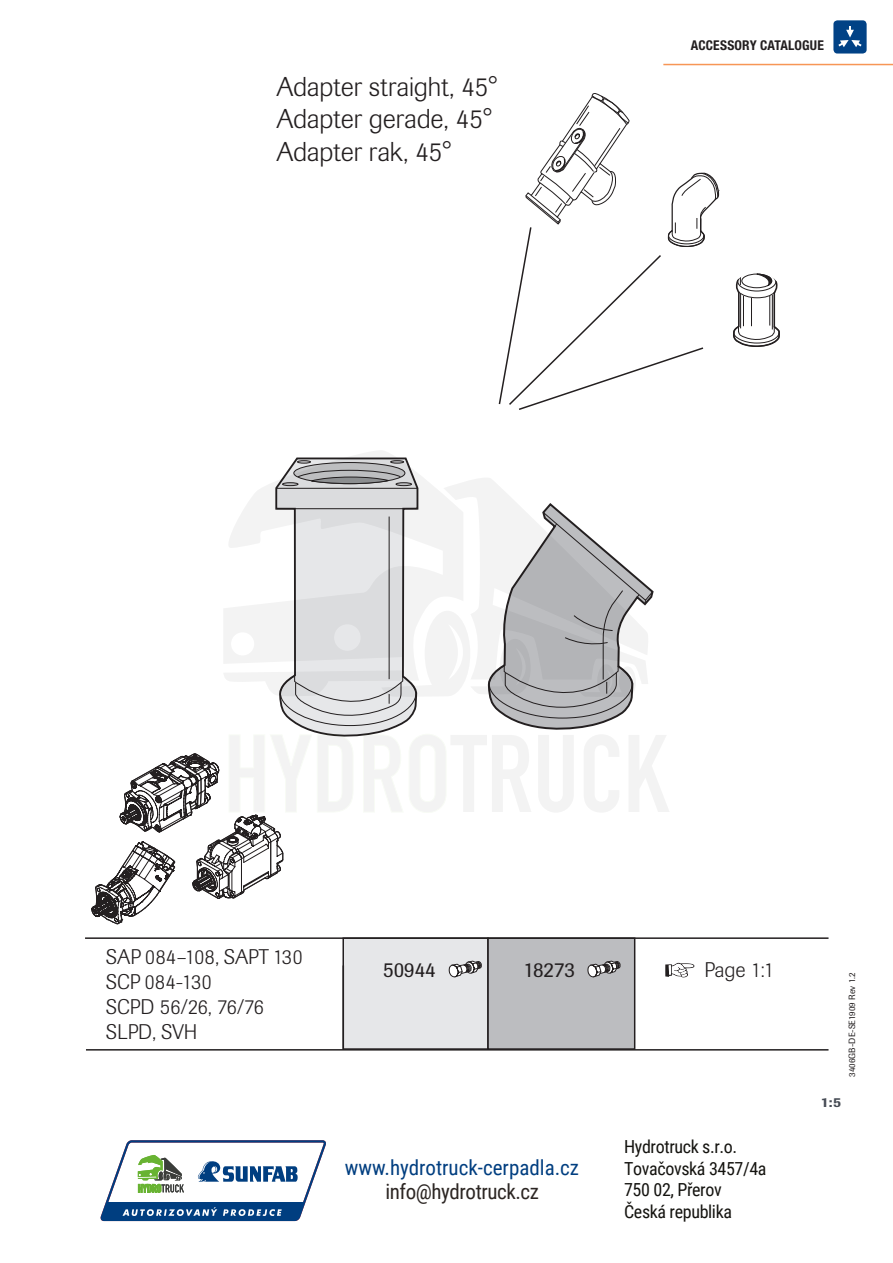
<style>
.page{position:relative;width:893px;height:1263px;background:#fff}
.page>*{position:absolute;margin:0;border:0;box-sizing:border-box;transform-origin:0 0}
.t1{font:300 27px/32.4px "Imago BQ";color:#231f20}
.t2{font:300 21px/25.2px "Imago BQ";color:#231f20}
.t3{font:21px "Roboto Condensed";color:#003e80}
.t4{font:21px "Roboto Condensed";letter-spacing:-.02em;color:#2c2623}
.t5{font:21px "Imago BQ";color:#231f20}
.t6{font:18px/21.6px "Roboto Condensed";letter-spacing:-.02em;color:#14130f}
.t7{font:700 condensed 13.5px "Helvetica Neue LT Std";letter-spacing:.01em;color:#231f20}
.t8{font:500 13.5px "Imago BQ";color:#464b54}
.t9{font:9px "Imago BQ";color:#231f20}
</style>
<div class="page">
<div style="left:343px;top:938px;width:145px;height:111px;background:#e6e7e9"></div>
<div style="left:342px;top:937px;width:147px;height:113px;border:2px solid #231f20"></div>
<div style="left:488px;top:938px;width:147px;height:111px;background:#bcbdc0"></div>
<div style="left:487px;top:937px;width:148px;height:113px;border:2px solid #231f20"></div>
<hr style="left:85px;top:937px;width:743px;height:2px;background:#231f20">
<hr style="left:343px;top:965px;width:1px;height:85px;background:#231f20">
<hr style="left:86px;top:1049px;width:742px;height:1px;background:#231f20">
<svg style="left:448px;top:960px;width:34px;height:18px"></svg>
<svg style="left:587px;top:960px;width:34px;height:18px"></svg>
<svg style="left:665px;top:963px;width:29px;height:14px"></svg>
<svg style="left:498px;top:93px;width:221px;height:317px"></svg>
<svg style="left:733px;top:273px;width:47px;height:74px"></svg>
<hr style="left:663px;top:64px;width:230px;height:1px;background:#f79656">
<div style="left:833px;top:20px;width:34px;height:34px;background:#014286;border-radius:4px"></div>
<svg style="left:838px;top:26px;width:23px;height:21px"></svg>
<svg style="left:100px;top:1140px;width:226px;height:81px"></svg>
<svg style="left:92px;top:457px;width:577px;height:467px"></svg>
<h1 class="t1" style="left:276px;top:71px;width:223px">Adapter straight, 45°<br>Adapter gerade, 45°<br>Adapter rak, 45°</h1>
<p class="t7" style="left:691px;top:37px;width:134px">ACCESSORY CATALOGUE</p>
<p class="t2" style="left:106px;top:944px;width:198px">SAP 084–108, SAPT 130<br>SCP 084-130<br>SCPD 56/26, 76/76<br>SLPD, SVH</p>
<p class="t5" style="left:383px;top:957px;width:54px">50944</p>
<p class="t5" style="left:523px;top:957px;width:53px">18273</p>
<p class="t2" style="left:704px;top:958px;width:71px">Page 1:1</p>
<p class="t9" style="left:847px;top:1076px;width:105px;rotate:-90deg">3406GB-DE-SE1909 Rev 1.2</p>
<p class="t3" style="left:345px;top:1152px;width:236px">www.hydrotruck-cerpadla.cz</p>
<p class="t4" style="left:385px;top:1176px;width:155px">info@hydrotruck.cz</p>
<p class="t6" style="left:624px;top:1135px;width:144px">Hydrotruck s.r.o.<br>Tovačovská 3457/4a<br>750 02, Přerov<br>Česká republika</p>
<p class="t8" style="left:821px;top:1094px;width:22px">1:5</p>
</div>
